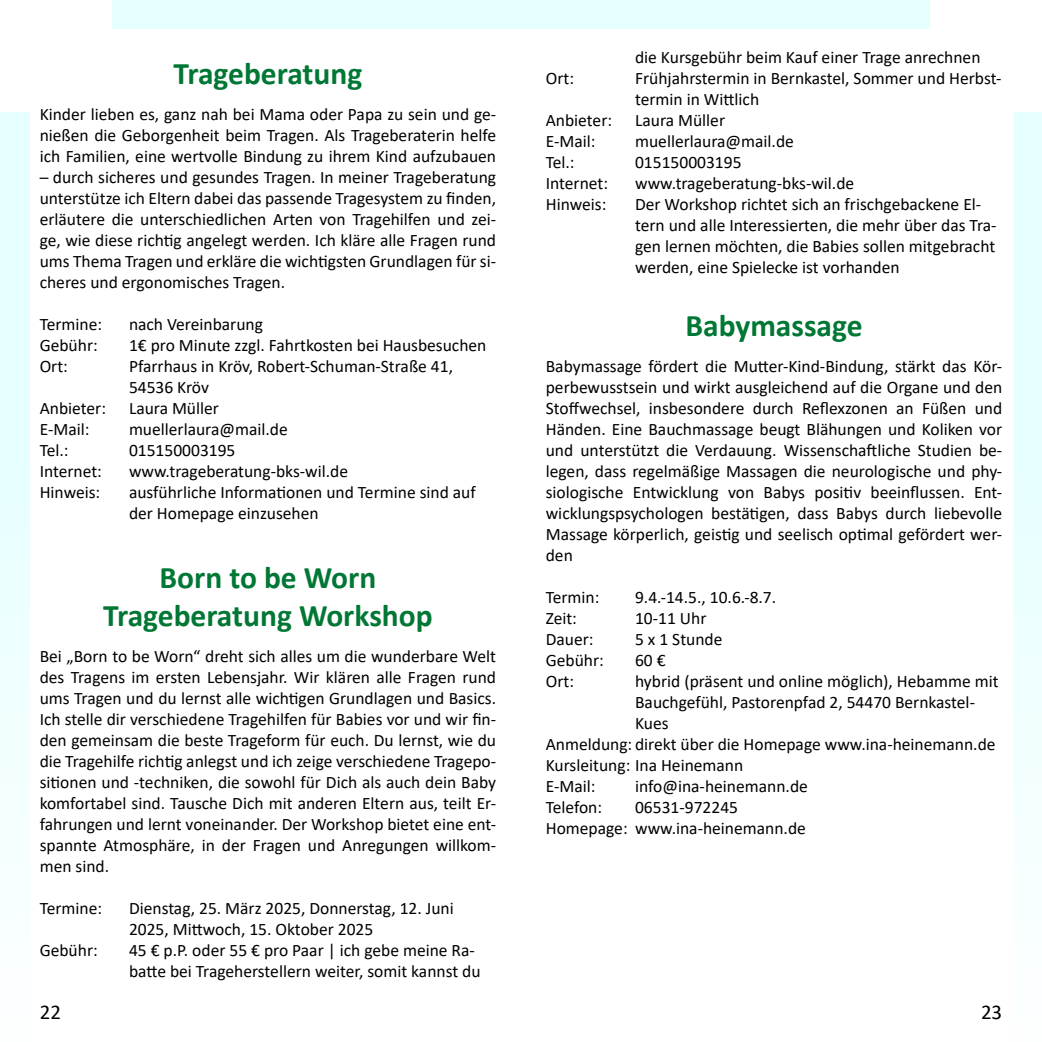
<style>
.page{position:relative;width:1042px;height:1042px;background:#e6ffff}
.page>*{position:absolute;margin:0;border:0;box-sizing:border-box;transform-origin:0 0}
.t1{font:700 31.5px/37.8px "Calibri";color:#007734;text-align:center}
.t2{font:21px "Calibri";color:#000}
.t3{font:17.5px/21px "Calibri";color:#000}
</style>
<div class="page">
<div style="left:30px;top:30px;width:982px;height:1012px;background:#fff"></div>
<div style="left:0;top:469px;width:1042px;height:573px;background:#fff"></div>
<div style="left:0;top:0;width:112px;height:112px;background:#fff"></div>
<div style="left:930px;top:0;width:112px;height:112px;background:#fff"></div>
<h1 class="t1" style="left:174px;top:54px;width:190px">Trageberatung</h1>
<p class="t3" style="left:40px;top:103px;width:458px;text-align:justify">Kinder lieben es, ganz nah bei Mama oder Papa zu sein und ge&shy;nießen die Geborgenheit beim Tragen. Als Trageberaterin helfe ich Familien, eine wertvolle Bindung zu ihrem Kind aufzubauen</p>
<p class="t3" style="left:40px;top:166px;width:458px;text-align:justify">– durch sicheres und gesundes Tragen. In meiner Trageberatung unterstütze ich Eltern dabei das passende Tragesystem zu finden, erläutere die unterschiedlichen Arten von Tragehilfen und zei&shy;ge, wie diese richtig angelegt werden. Ich kläre alle Fragen rund ums Thema Tragen und erkläre die wichtigsten Grundlagen für si&shy;cheres und ergonomisches Tragen.</p>
<p class="t3" style="left:40px;top:313px;width:64px">Termine:</p>
<p class="t3" style="left:129px;top:313px;width:135px">nach Vereinbarung</p>
<p class="t3" style="left:40px;top:334px;width:60px">Gebühr:</p>
<p class="t3" style="left:129px;top:334px;width:359px">1€ pro Minute zzgl. Fahrtkosten bei Hausbesuchen</p>
<p class="t3" style="left:40px;top:355px;width:30px">Ort:</p>
<p class="t3" style="left:129px;top:355px;width:325px">Pfarrhaus in Kröv, Robert-Schuman-Straße 41,<br>54536 Kröv</p>
<p class="t3" style="left:40px;top:397px;width:68px">Anbieter:</p>
<p class="t3" style="left:129px;top:397px;width:92px">Laura Müller</p>
<p class="t3" style="left:40px;top:418px;width:51px">E-Mail:</p>
<p class="t3" style="left:129px;top:418px;width:160px">muellerlaura@mail.de</p>
<p class="t3" style="left:40px;top:439px;width:30px">Tel.:</p>
<p class="t3" style="left:129px;top:439px;width:108px">015150003195</p>
<p class="t3" style="left:40px;top:460px;width:64px">Internet:</p>
<p class="t3" style="left:129px;top:460px;width:221px">www.trageberatung-bks-wil.de</p>
<p class="t3" style="left:40px;top:481px;width:62px">Hinweis:</p>
<p class="t3" style="left:129px;top:481px;width:348px">ausführliche Informationen und Termine sind auf der Homepage einzusehen</p>
<h1 class="t1" style="left:103px;top:558px;width:331px">Born to be Worn<br>Trageberatung Workshop</h1>
<p class="t3" style="left:40px;top:645px;width:458px;text-align:justify">Bei „Born to be Worn“ dreht sich alles um die wunderbare Welt des Tragens im ersten Lebensjahr. Wir klären alle Fragen rund ums Tragen und du lernst alle wichtigen Grundlagen und Basics.<br>Ich stelle dir verschiedene Tragehilfen für Babies vor und wir fin&shy;den gemeinsam die beste Trageform für euch. Du lernst, wie du die Tragehilfe richtig anlegst und ich zeige verschiedene Tragepo&shy;sitionen und -techniken, die sowohl für Dich als auch dein Baby komfortabel sind. Tausche Dich mit anderen Eltern aus, teilt Er&shy;fahrungen und lernt voneinander. Der Workshop bietet eine ent&shy;spannte Atmosphäre, in der Fragen und Anregungen willkom&shy;men sind.</p>
<p class="t3" style="left:40px;top:897px;width:64px">Termine:</p>
<p class="t3" style="left:129px;top:897px;width:326px">Dienstag, 25. März 2025, Donnerstag, 12. Juni<br>2025, Mittwoch, 15. Oktober 2025</p>
<p class="t3" style="left:40px;top:939px;width:60px">Gebühr:</p>
<p class="t3" style="left:129px;top:939px;width:353px">45 € p.P. oder 55 € pro Paar | ich gebe meine Ra&shy;batte bei Trageherstellern weiter, somit kannst du</p>
<p class="t3" style="left:635px;top:46px;width:347px">die Kursgebühr beim Kauf einer Trage anrechnen</p>
<p class="t3" style="left:546px;top:67px;width:30px">Ort:</p>
<p class="t3" style="left:635px;top:67px;width:368px">Frühjahrstermin in Bernkastel, Sommer und Herbst&shy;termin in Wittlich</p>
<p class="t3" style="left:546px;top:109px;width:68px">Anbieter:</p>
<p class="t3" style="left:635px;top:109px;width:92px">Laura Müller</p>
<p class="t3" style="left:546px;top:130px;width:51px">E-Mail:</p>
<p class="t3" style="left:635px;top:130px;width:160px">muellerlaura@mail.de</p>
<p class="t3" style="left:546px;top:151px;width:30px">Tel.:</p>
<p class="t3" style="left:635px;top:151px;width:108px">015150003195</p>
<p class="t3" style="left:546px;top:172px;width:64px">Internet:</p>
<p class="t3" style="left:635px;top:172px;width:221px">www.trageberatung-bks-wil.de</p>
<p class="t3" style="left:546px;top:193px;width:62px">Hinweis:</p>
<p class="t3" style="left:635px;top:193px;width:363px">Der Workshop richtet sich an frischgebackene El&shy;tern und alle Interessierten, die mehr über das Tra&shy;gen lernen möchten, die Babies sollen mitgebracht werden, eine Spielecke ist vorhanden</p>
<h1 class="t1" style="left:685px;top:306px;width:179px">Babymassage</h1>
<p class="t3" style="left:546px;top:355px;width:458px;text-align:justify">Babymassage fördert die Mutter-Kind-Bindung, stärkt das Kör&shy;perbewusstsein und wirkt ausgleichend auf die Organe und den Stoffwechsel, insbesondere durch Reflexzonen an Füßen und Händen. Eine Bauchmassage beugt Blähungen und Koliken vor und unterstützt die Verdauung. Wissenschaftliche Studien be&shy;legen, dass regelmäßige Massagen die neurologische und phy&shy;siologische Entwicklung von Babys positiv beeinflussen. Ent&shy;wicklungspsychologen bestätigen, dass Babys durch liebevolle Massage körperlich, geistig und seelisch optimal gefördert wer&shy;den</p>
<p class="t3" style="left:546px;top:586px;width:55px">Termin:</p>
<p class="t3" style="left:635px;top:586px;width:143px">9.4.-14.5., 10.6.-8.7.</p>
<p class="t3" style="left:546px;top:607px;width:33px">Zeit:</p>
<p class="t3" style="left:635px;top:607px;width:73px">10-11 Uhr</p>
<p class="t3" style="left:546px;top:628px;width:49px">Dauer:</p>
<p class="t3" style="left:635px;top:628px;width:89px">5 x 1 Stunde</p>
<p class="t3" style="left:546px;top:649px;width:60px">Gebühr:</p>
<p class="t3" style="left:635px;top:649px;width:32px">60 €</p>
<p class="t3" style="left:546px;top:670px;width:30px">Ort:</p>
<p class="t3" style="left:635px;top:670px;width:365px">hybrid (präsent und online möglich), Hebamme mit</p>
<p class="t3" style="left:635px;top:691px;width:341px">Bauchgefühl, Pastorenpfad 2, 54470 Bernkastel-</p>
<p class="t3" style="left:635px;top:712px;width:35px">Kues</p>
<p class="t3" style="left:546px;top:733px;width:451px">Anmeldung: direkt über die Homepage www.ina-heinemann.de</p>
<p class="t3" style="left:546px;top:754px;width:199px">Kursleitung: Ina Heinemann</p>
<p class="t3" style="left:546px;top:775px;width:51px">E-Mail:</p>
<p class="t3" style="left:635px;top:775px;width:174px">info@ina-heinemann.de</p>
<p class="t3" style="left:546px;top:796px;width:58px">Telefon:</p>
<p class="t3" style="left:546px;top:796px;width:262px;text-indent:89px">06531-972245<br>Homepage: www.ina-heinemann.de</p>
<p class="t2" style="left:40px;top:997px;width:23px">22</p>
<p class="t2" style="left:981px;top:997px;width:23px">23</p>
</div>
